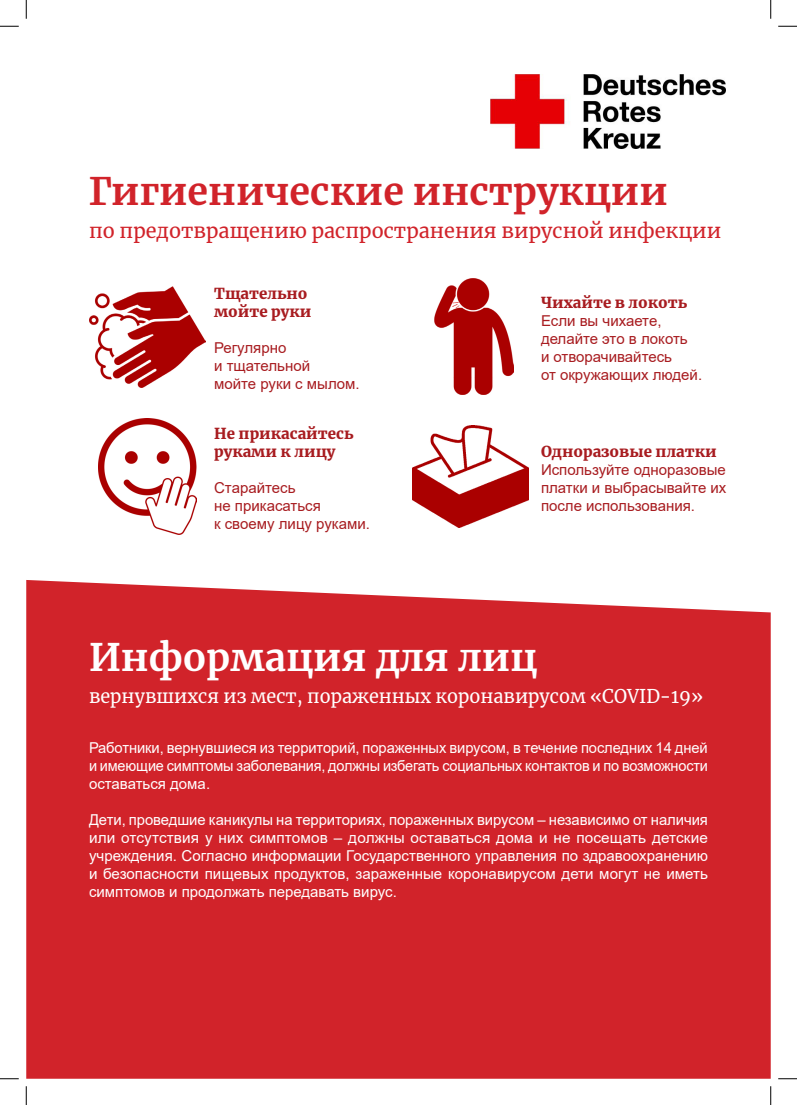
<style>
.page{position:relative;width:797px;height:1105px;background:#fff}
.page>*{position:absolute;margin:0;border:0;box-sizing:border-box;transform-origin:0 0}
.t1{font:700 37.5px "Merriweather";color:#d1232a}
.t2{font:700 37.5px "Merriweather";color:#fff}
.t3{font:20px "Merriweather";color:#d1232a}
.t4{font:18.75px "Merriweather";color:#fff;scale:.96 1}
.t5{font:15px/18px "Arial";color:#fff;text-align:justify}
.t6{font:15px/18px "Arial";color:#a81c20}
.t7{font:900 15px/18px "Merriweather";color:#a81c20}
</style>
<div class="page">
<div style="left:26px;top:580px;width:744px;height:499px;background:#d1232a"></div>
<img style="left:89px;top:286px;width:116px;height:101px">
<img style="left:98px;top:418px;width:98px;height:117px">
<img style="left:434px;top:279px;width:79px;height:116px">
<img style="left:412px;top:426px;width:117px;height:102px">
<img style="left:490px;top:74px;width:235px;height:74px">
<svg style="left:0;top:25px;width:19px;height:2px"></svg>
<svg style="left:778px;top:25px;width:19px;height:2px"></svg>
<svg style="left:0;top:1078px;width:19px;height:1px"></svg>
<svg style="left:778px;top:1078px;width:19px;height:1px"></svg>
<svg style="left:25px;top:0;width:2px;height:19px"></svg>
<svg style="left:25px;top:1086px;width:2px;height:19px"></svg>
<svg style="left:770px;top:0;width:1px;height:19px"></svg>
<svg style="left:770px;top:1086px;width:1px;height:19px"></svg>
<p class="t1" style="left:89px;top:165px;width:580px">Гигиенические инструкции</p>
<p class="t3" style="left:89px;top:217px;width:633px">по предотвращению распространения вирусной инфекции</p>
<p class="t7" style="left:214px;top:284px;width:99px">Тщательно мойте руки</p>
<p class="t6" style="left:214px;top:339px;width:147px">Регулярно<br>и тщательной<br>мойте руки с мылом.</p>
<p class="t7" style="left:214px;top:424px;width:141px">Не прикасайтесь руками к лицу</p>
<p class="t6" style="left:214px;top:479px;width:157px">Старайтесь<br>не прикасаться<br>к своему лицу руками.</p>
<p class="t7" style="left:541px;top:293px;width:148px">Чихайте в локоть</p>
<p class="t6" style="left:541px;top:312px;width:163px">Если вы чихаете, делайте это в локоть<br>и отворачивайтесь<br>от окружающих людей.</p>
<p class="t7" style="left:541px;top:442px;width:177px">Одноразовые платки</p>
<p class="t6" style="left:541px;top:461px;width:187px;text-align:justify">Используйте одноразовые платки и выбрасывайте их после использования.</p>
<p class="t2" style="left:89px;top:631px;width:450px">Информация для лиц</p>
<p class="t4" style="left:89px;top:683px;width:641px">вернувшихся из мест, пораженных коронавирусом «COVID-19»</p>
<p class="t5" style="left:89px;top:739px;width:620px">Работники, вернувшиеся из территорий, пораженных вирусом, в течение последних 14 дней и имеющие симптомы заболевания, должны избегать социальных контактов и по возможности оставаться дома.</p>
<p class="t5" style="left:89px;top:811px;width:620px">Дети, проведшие каникулы на территориях, пораженных вирусом – независимо от наличия или отсутствия у них симптомов – должны оставаться дома и не посещать детские учреждения. Согласно информации Государственного управления по здравоохранению и безопасности пищевых продуктов, зараженные коронавирусом дети могут не иметь симптомов и продолжать передавать вирус.</p>
</div>
